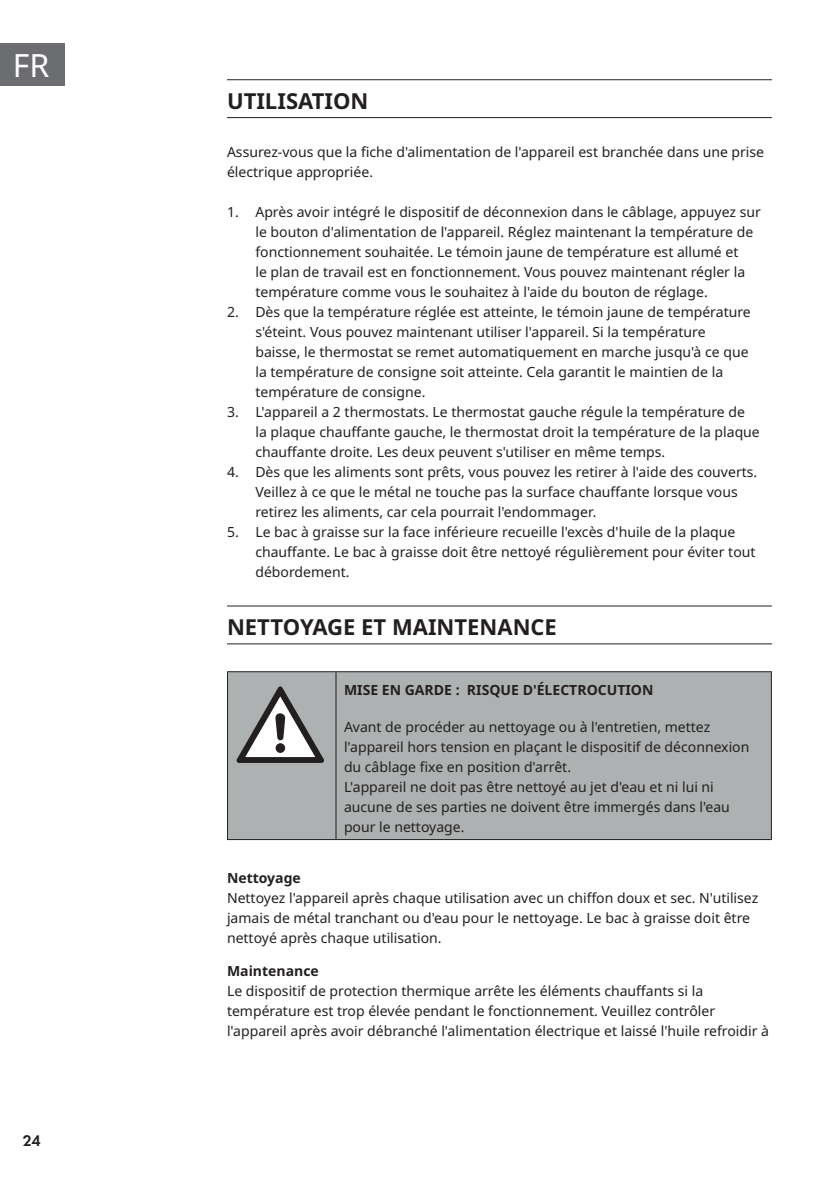
<style>
.page{position:relative;width:840px;height:1191px;background:#fff}
.page>*{position:absolute;margin:0;border:0;box-sizing:border-box;transform-origin:0 0}
.t1{font:32px "Noto Sans";color:#fff}
.t2{font:700 22px "Noto Sans";color:#231f20}
.t3{font:600 16px "Futura PTW08";color:#231f20}
.t4{font:14px/20px "Noto Sans";color:#231f20}
.t5{font:700 14px "Noto Sans";color:#231f20}
</style>
<div class="page">
<div style="left:0;top:43px;width:65px;height:42px;background:#6c6d70"></div>
<hr style="left:227px;top:79px;width:544px;height:1px;background:#231f20">
<hr style="left:227px;top:117px;width:544px;height:1px;background:#231f20">
<hr style="left:227px;top:605px;width:544px;height:1px;background:#231f20">
<hr style="left:227px;top:643px;width:544px;height:1px;background:#231f20">
<div style="left:228px;top:672px;width:542px;height:167px;background:#aeb1b1"></div>
<hr style="left:227px;top:671px;width:109px;height:1px;background:#231f20">
<hr style="left:227px;top:672px;width:1px;height:167px;background:#231f20">
<hr style="left:336px;top:671px;width:435px;height:1px;background:#231f20">
<hr style="left:335px;top:672px;width:1px;height:167px;background:#231f20">
<hr style="left:770px;top:672px;width:1px;height:167px;background:#231f20">
<hr style="left:227px;top:839px;width:109px;height:1px;background:#231f20">
<hr style="left:336px;top:839px;width:435px;height:1px;background:#231f20">
<svg style="left:236px;top:686px;width:88px;height:77px"></svg>
<h1 class="t1" style="left:13px;top:43px;width:38px">FR</h1>
<p class="t3" style="left:23px;top:1130px;width:19px">24</p>
<h2 class="t2" style="left:227px;top:85px;width:143px">UTILISATION</h2>
<p class="t4" style="left:227px;top:142px;width:538px">Assurez-vous que la fiche d'alimentation de l'appareil est branchée dans une prise électrique appropriée.</p>
<p class="t4" style="left:255px;top:202px;width:506px;text-indent:-28px">1. Après avoir intégré le dispositif de déconnexion dans le câblage, appuyez sur le bouton d'alimentation de l'appareil. Réglez maintenant la température de fonctionnement souhaitée. Le témoin jaune de température est allumé et<br>le plan de travail est en fonctionnement. Vous pouvez maintenant régler la température comme vous le souhaitez à l'aide du bouton de réglage.</p>
<p class="t4" style="left:255px;top:302px;width:496px;text-indent:-28px">2. Dès que la température réglée est atteinte, le témoin jaune de température s'éteint. Vous pouvez maintenant utiliser l'appareil. Si la température baisse, le thermostat se remet automatiquement en marche jusqu'à ce que la température de consigne soit atteinte. Cela garantit le maintien de la température de consigne.</p>
<p class="t4" style="left:255px;top:402px;width:505px;text-indent:-28px">3. L'appareil a 2 thermostats. Le thermostat gauche régule la température de la plaque chauffante gauche, le thermostat droit la température de la plaque chauffante droite. Les deux peuvent s'utiliser en même temps.</p>
<p class="t4" style="left:255px;top:462px;width:503px;text-indent:-28px">4. Dès que les aliments sont prêts, vous pouvez les retirer à l'aide des couverts.<br>Veillez à ce que le métal ne touche pas la surface chauffante lorsque vous retirez les aliments, car cela pourrait l'endommager.</p>
<p class="t4" style="left:255px;top:522px;width:501px;text-indent:-28px">5. Le bac à graisse sur la face inférieure recueille l'excès d'huile de la plaque chauffante. Le bac à graisse doit être nettoyé régulièrement pour éviter tout débordement.</p>
<h2 class="t2" style="left:227px;top:611px;width:331px">NETTOYAGE ET MAINTENANCE</h2>
<p class="t5" style="left:344px;top:679px;width:311px">MISE EN GARDE : RISQUE D'ÉLECTROCUTION</p>
<p class="t4" style="left:344px;top:717px;width:407px">Avant de procéder au nettoyage ou à l'entretien, mettez l'appareil hors tension en plaçant le dispositif de déconnexion du câblage fixe en position d'arrêt.<br>L'appareil ne doit pas être nettoyé au jet d'eau et ni lui ni aucune de ses parties ne doivent être immergés dans l'eau pour le nettoyage.</p>
<p class="t5" style="left:227px;top:867px;width:75px">Nettoyage</p>
<p class="t4" style="left:227px;top:887px;width:532px">Nettoyez l'appareil après chaque utilisation avec un chiffon doux et sec. N'utilisez jamais de métal tranchant ou d'eau pour le nettoyage. Le bac à graisse doit être nettoyé après chaque utilisation.</p>
<p class="t5" style="left:227px;top:961px;width:93px">Maintenance</p>
<p class="t4" style="left:227px;top:981px;width:543px">Le dispositif de protection thermique arrête les éléments chauffants si la température est trop élevée pendant le fonctionnement. Veuillez contrôler l'appareil après avoir débranché l'alimentation électrique et laissé l'huile refroidir à</p>
</div>
